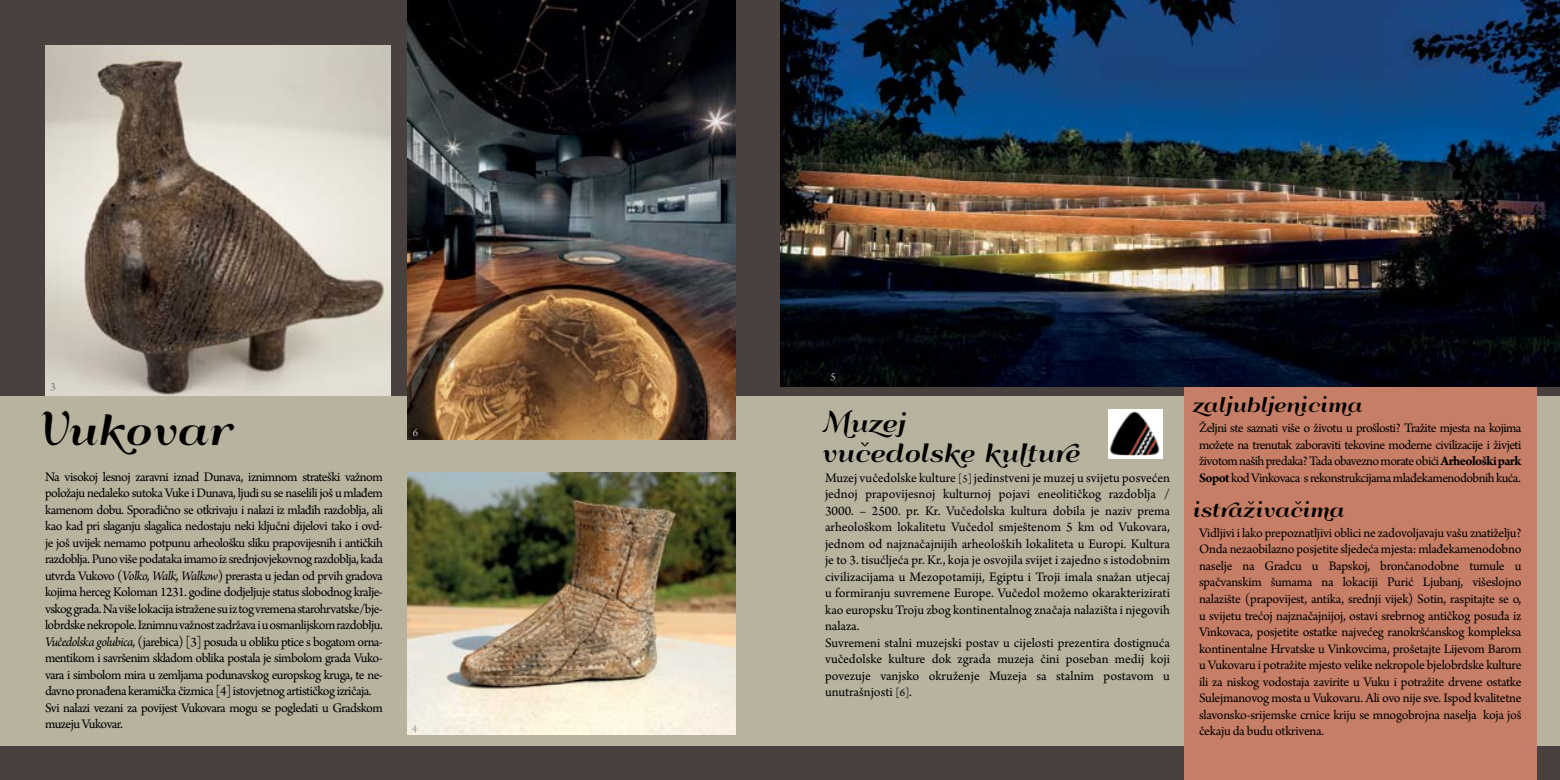
<style>
.page{position:relative;width:1560px;height:780px;background:#fff}
.page>*{position:absolute;margin:0;border:0;box-sizing:border-box;transform-origin:0 0}
.t1{font:41.25px "Qumpellka No 12";letter-spacing:.01em;color:#000}
.t2{font:25px/30px "Qumpellka No 12";color:#000}
.t3{font:20px "Qumpellka No 12";color:#000}
.t4{font:13.75px/16.5px "Arno Pro";letter-spacing:-.035em;color:#000;text-align:justify}
.t5{font:13.75px/16.5px "Arno Pro";color:#000}
.t6{font:11.25px "Arno Pro";color:#6f7073}
.t7{font:11.25px "Arno Pro";color:#999b9e}
.t8{font:11.25px "Arno Pro";color:#c4c6c8}
.t9{font:11.25px "Arno Pro";color:#bcbec0}
.s1{font-weight:700}
.s2{font-style:italic}
.s3{font-size:11.25px}
</style>
<div class="page">
<div style="left:0;top:0;width:1559px;height:780px;background:#48413e"></div>
<div style="left:0;top:396px;width:1559px;height:349px;background:#b8b39f"></div>
<div style="left:1183px;top:0;width:352px;height:780px;background:#c77e66"></div>
<img style="left:780px;top:0;width:779px;height:386px">
<img style="left:45px;top:45px;width:345px;height:351px">
<img style="left:407px;top:472px;width:328px;height:262px">
<div style="left:1108px;top:409px;width:54px;height:49px;background:#fff"></div>
<img style="left:1110px;top:413px;width:49px;height:41px">
<div style="left:1108px;top:411px;width:53px;height:45px;border:1px solid #fff"></div>
<img style="left:407px;top:0;width:328px;height:440px">
<p class="t6" style="left:51px;top:380px;width:7px">3</p>
<p class="t8" style="left:830px;top:370px;width:7px">5</p>
<h3 class="t3" style="left:1191px;top:389px;width:171px">zaljubljenicima</h3>
<h1 class="t1" style="left:35px;top:398px;width:191px">Vukovar</h1>
<h2 class="t2" style="left:821px;top:406px;width:259px">Muzej<br>vučedolske kulture</h2>
<p class="t4" style="left:1198px;top:420px;width:324px">Željni ste saznati više o životu u prošlosti? Tražite mjesta na kojima možete na trenutak zaboraviti tekovine moderne civilizacije i živjeti životom naših predaka? Tada obavezno morate obići <span class="s1">Arheološki park Sopot</span> kod Vinkovaca s rekonstrukcijama mlađekamenodobnih kuća.</p>
<p class="t9" style="left:413px;top:426px;width:7px">6</p>
<p class="t4" style="left:45px;top:469px;width:339px;text-align:left">Na visokoj lesnoj zaravni iznad Dunava, iznimnom strateški važnom položaju nedaleko sutoka Vuke i Dunava, ljudi su se naselili još u mlađem kamenom dobu. Sporadično se otkrivaju i nalazi iz mlađih razdoblja, ali kao kad pri slaganju slagalica nedostaju neki ključni dijelovi tako i ovd&shy;je još uvijek nemamo potpunu arheološku sliku prapovijesnih i antičkih razdoblja. Puno više podataka imamo iz srednjovjekovnog razdoblja, kada utvrda Vukovo (<span class="s2">Volko, Walk, Walkow</span>) prerasta u jedan od prvih gradova kojima herceg Koloman 1231. godine dodjeljuje status slobodnog kralje&shy;vskog grada. Na više lokacija istražene su iz tog vremena starohrvatske/bje&shy;lobrdske nekropole. Iznimnu važnost zadržava i u osmanlijskom razdoblju.<br><span class="s2">Vučedolska golubica</span>, (jarebica) [3] posuda u obliku ptice s bogatom orna&shy;mentikom i savršenim skladom oblika postala je simbolom grada Vuko&shy;vara i simbolom mira u zemljama podunavskog europskog kruga, te ne&shy;davno pronađena keramička čizmica [4] istovjetnog artističkog izričaja.<br>Svi nalazi vezani za povijest Vukovara mogu se pogledati u Gradskom muzeju Vukovar.</p>
<p class="t5" style="left:825px;top:470px;width:346px">Muzej vučedolske kulture <span class="s3">[5]</span> jedinstveni je muzej u svijetu posvećen jednoj prapovijesnoj kulturnoj pojavi eneolitičkog razdoblja / 3000. – 2500. pr. Kr. Vučedolska kultura dobila je naziv prema arheološkom lokalitetu Vučedol smještenom 5 km od Vukovara, jednom od najznačajnijih arheoloških lokaliteta u Europi. Kultura je to 3. tisućljeća pr. Kr., koja je osvojila svijet i zajedno s istodobnim civilizacijama u Mezopotamiji, Egiptu i Troji imala snažan utjecaj u formiranju suvremene Europe. Vučedol možemo okarakterizirati kao europsku Troju zbog kontinentalnog značaja nalazišta i njegovih nalaza.<br>Suvremeni stalni muzejski postav u cijelosti prezentira dostignuća vučedolske kulture dok zgrada muzeja čini poseban medij koji povezuje vanjsko okruženje Muzeja sa stalnim postavom u unutrašnjosti <span class="s3">[6]</span>.</p>
<h3 class="t3" style="left:1191px;top:494px;width:154px">istraživačima</h3>
<p class="t4" style="left:1198px;top:525px;width:324px">Vidljivi i lako prepoznatljivi oblici ne zadovoljavaju vašu znatiželju?<br>Onda nezaobilazno posjetite sljedeća mjesta: mlađekamenodobno naselje na Gradcu u Bapskoj, brončanodobne tumule u spačvanskim šumama na lokaciji Purić Ljubanj, višeslojno nalazište (prapovijest, antika, srednji vijek) Sotin, raspitajte se o, u svijetu trećoj najznačajnijoj, ostavi srebrnog antičkog posuđa iz Vinkovaca, posjetite ostatke najvećeg ranokršćanskog kompleksa kontinentalne Hrvatske u Vinkovcima, prošetajte Lijevom Barom u Vukovaru i potražite mjesto velike nekropole bjelobrdske kulture ili za niskog vodostaja zavirite u Vuku i potražite drvene ostatke Sulejmanovog mosta u Vukovaru. Ali ovo nije sve. Ispod kvalitetne slavonsko-srijemske crnice kriju se mnogobrojna naselja koja još čekaju da budu otkrivena.</p>
<p class="t7" style="left:412px;top:721px;width:7px">4</p>
</div>
